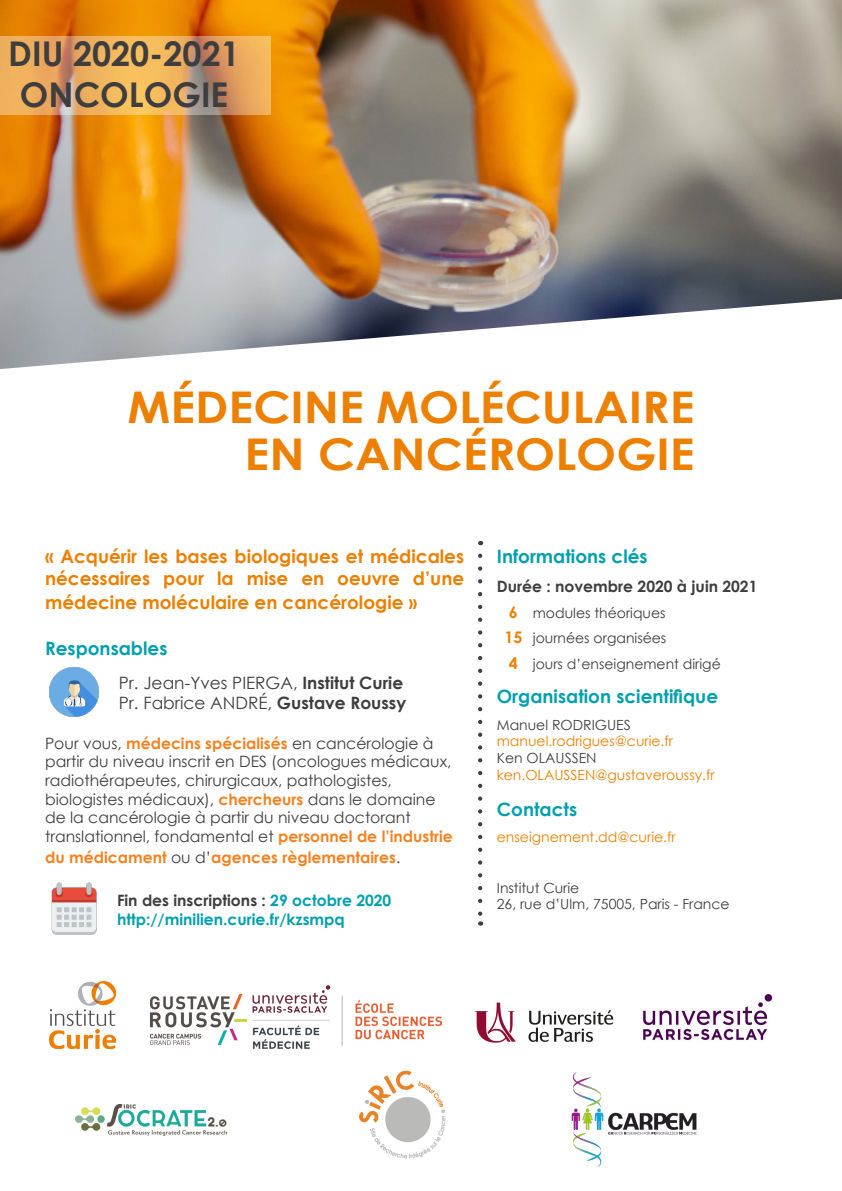
<style>
.page{position:relative;width:842px;height:1191px;background:#fff}
.page>*{position:absolute;margin:0;border:0;box-sizing:border-box;transform-origin:0 0}
.t1{font:700 43.7px/47.7px "Century Gothic";color:#ed8000;text-align:right;scale:1.09 1}
.t2{font:700 34px "Century Gothic";color:#3e3e3f}
.t3{font:700 18.4px/22.1px "Century Gothic";color:#ed8000}
.t4{font:700 18.4px "Century Gothic";color:#00a0af}
.t5{font:17px "Century Gothic";color:#3e3e3f}
.t6{font:700 16px "Century Gothic";color:#ed8000}
.t7{font:15.6px/18.7px "Century Gothic";color:#3e3e3f}
.t8{font:700 15.6px/18.7px "Century Gothic";color:#00a0af}
.t9{font:700 15.6px "Century Gothic";color:#f58220}
.t10{font:700 15.6px "Century Gothic";color:#3e3e3f}
.t11{font:14px "Century Gothic";color:#3e3e3f}
.t12{font:14px "Century Gothic";color:#ed8000}
.s1{font-weight:700}
.s2{font-weight:700;color:#f58220}
.s3{font-weight:400;color:#3e3e3f}
.s4{color:#3e3e3f}
</style>
<div class="page">
<img style="left:0;top:0;width:842px;height:299px">
<svg style="left:0;top:299px;width:842px;height:283px"></svg>
<svg style="left:0;top:36px;width:270px;height:78px;background:#e4a962"></svg>
<img style="left:359px;top:1070px;width:87px;height:89px">
<img style="left:75px;top:1104px;width:151px;height:31px">
<img style="left:571px;top:1072px;width:126px;height:96px">
<svg style="left:478px;top:556px;width:4px;height:369px"></svg>
<img style="left:50px;top:667px;width:49px;height:50px">
<img style="left:51px;top:882px;width:46px;height:53px">
<img style="left:50px;top:981px;width:65px;height:67px">
<img style="left:474px;top:1002px;width:140px;height:41px">
<img style="left:643px;top:993px;width:130px;height:48px">
<img style="left:150px;top:994px;width:96px;height:50px">
<img style="left:252px;top:985px;width:189px;height:63px">
<p class="t2" style="left:8px;top:28px;width:233px">DIU 2020-2021</p>
<p class="t2" style="left:20px;top:68px;width:210px">ONCOLOGIE</p>
<p class="t1" style="left:128px;top:381px;width:522px">MÉDECINE MOLÉCULAIRE<br>EN CANCÉROLOGIE</p>
<p class="t3" style="left:45px;top:544px;width:421px">« Acquérir les bases biologiques et médicales nécessaires pour la mise en oeuvre d’une</p>
<p class="t3" style="left:45px;top:590px;width:374px">médecine moléculaire en cancérologie »</p>
<p class="t4" style="left:45px;top:634px;width:124px">Responsables</p>
<p class="t5" style="left:119px;top:671px;width:286px">Pr. Jean-Yves PIERGA, <span class="s1">Institut Curie</span></p>
<p class="t5" style="left:119px;top:691px;width:289px">Pr. Fabrice ANDRÉ, <span class="s1">Gustave Roussy</span></p>
<p class="t7" style="left:45px;top:733px;width:409px">Pour vous, <span class="s2">médecins spécialisés</span> en cancérologie à partir du niveau inscrit en DES (oncologues médicaux, radiothérapeutes, chirurgicaux, pathologistes, biologistes médicaux), <span class="s2">chercheurs</span> dans le domaine de la cancérologie à partir du niveau doctorant translationnel, fondamental et <span class="s2">personnel de l’industrie</span></p>
<p class="t9" style="left:45px;top:846px;width:357px">du médicament <span class="s3">ou d’</span>agences règlementaires<span class="s3">.</span></p>
<p class="t8" style="left:117px;top:890px;width:276px"><span class="s4">Fin des inscriptions :</span> 29 octobre 2020 http://minilien.curie.fr/kzsmpq</p>
<p class="t4" style="left:497px;top:542px;width:152px">Informations clés</p>
<p class="t10" style="left:497px;top:575px;width:262px">Durée : novembre 2020 à juin 2021</p>
<p class="t11" style="left:533px;top:603px;width:134px">modules théoriques</p>
<p class="t11" style="left:533px;top:628px;width:135px">journées organisées</p>
<p class="t11" style="left:533px;top:654px;width:189px">jours d’enseignement dirigé</p>
<p class="t4" style="left:497px;top:682px;width:223px">Organisation scientifique</p>
<p class="t11" style="left:497px;top:714px;width:135px">Manuel RODRIGUES</p>
<p class="t12" style="left:497px;top:731px;width:178px">manuel.rodrigues@curie.fr</p>
<p class="t11" style="left:497px;top:748px;width:101px">Ken OLAUSSEN</p>
<p class="t12" style="left:497px;top:765px;width:219px">ken.OLAUSSEN@gustaveroussy.fr</p>
<p class="t4" style="left:497px;top:795px;width:82px">Contacts</p>
<p class="t12" style="left:497px;top:827px;width:180px">enseignement.dd@curie.fr</p>
<p class="t11" style="left:497px;top:877px;width:84px">Institut Curie</p>
<p class="t11" style="left:497px;top:894px;width:234px">26, rue d’Ulm, 75005, Paris - France</p>
<p class="t6" style="left:509px;top:600px;width:10px">6</p>
<p class="t6" style="left:504px;top:625px;width:19px">15</p>
<p class="t6" style="left:509px;top:651px;width:10px">4</p>
</div>
